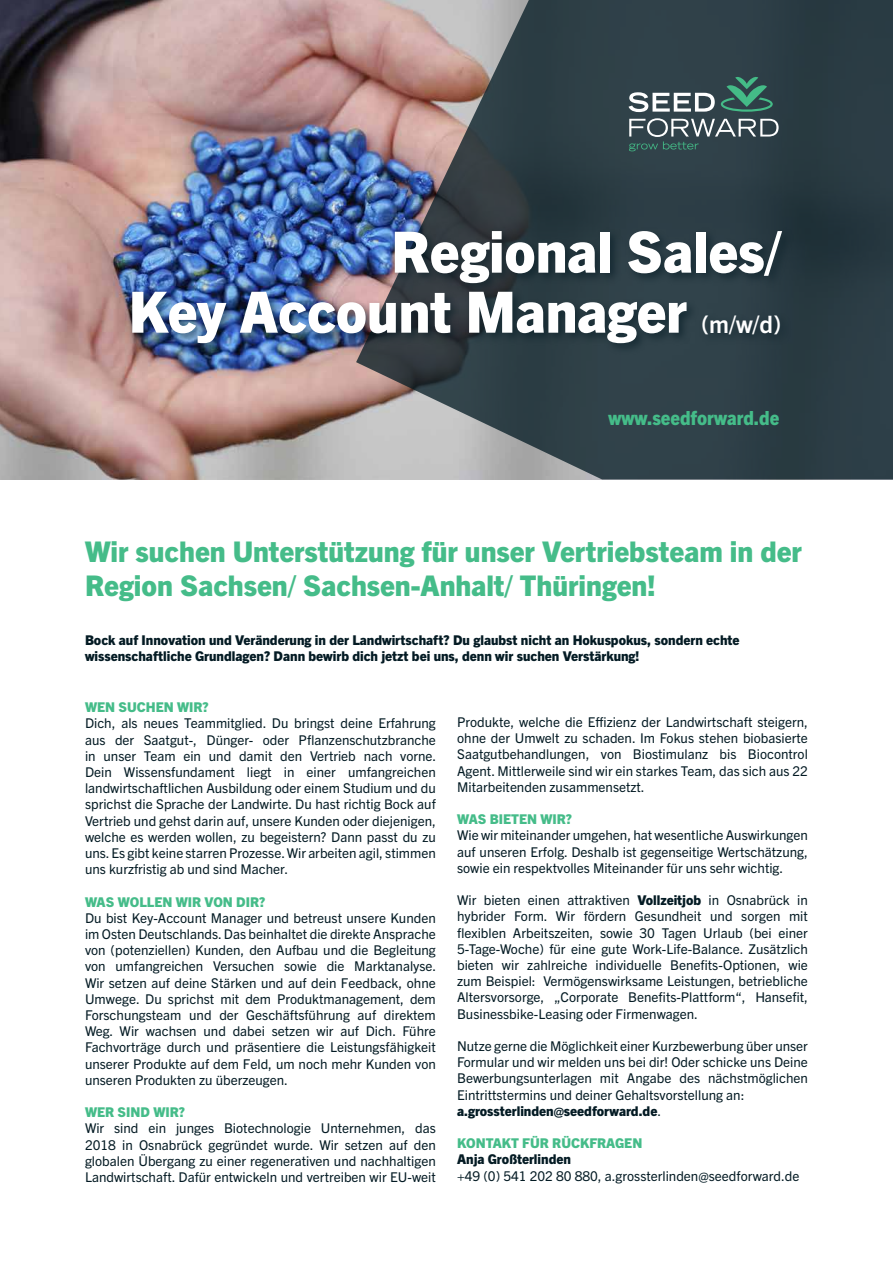
<style>
.page{position:relative;width:893px;height:1263px;background:#fff}
.page>*{position:absolute;margin:0;border:0;box-sizing:border-box;transform-origin:0 0}
.t1{font:800 57px/60px "Trade Gothic Next LT Pro";color:#fff}
.t2{font:800 28.5px/34.2px "Trade Gothic Next LT Pro";color:#45bc89}
.t3{font:700 24px "Trade Gothic Next LT Pro";color:#fff}
.t4{font:800 19.5px "Trade Gothic Next LT Pro";color:#45bc89;scale:.94 1}
.t5{font:13.5px/16.2px "Trade Gothic Next LT Pro";color:#041b24;text-align:justify}
.t6{font:800 13.5px/16.2px "Trade Gothic Next LT Pro";color:#041b24}
.t7{font:800 13.5px "Trade Gothic Next LT Pro";color:#45bc89}
.s1{font-weight:800}
</style>
<div class="page">
<img style="left:0;top:0;width:356px;height:479px">
<svg style="left:356px;top:0;width:537px;height:479px;background:#485259"></svg>
<div style="left:128px;top:227px;width:666px;height:128px;background:#041b24;opacity:.6"></div>
<svg style="left:629px;top:92px;width:86px;height:20px"></svg>
<svg style="left:629px;top:118px;width:150px;height:33px;background:#516368"></svg>
<svg style="left:721px;top:76px;width:52px;height:36px;background:#35685c"></svg>
<h1 class="t1" style="left:129px;top:218px;width:654px;text-indent:263px">Regional Sales/<br>Key Account Manager</h1>
<h3 class="t3" style="left:701px;top:307px;width:82px">(m/w/d)</h3>
<h3 class="t4" style="left:608px;top:405px;width:183px">www.seedforward.de</h3>
<h2 class="t2" style="left:85px;top:533px;width:718px">Wir suchen Unterstützung für unser Vertriebsteam in der<br>Region Sachsen/ Sachsen-Anhalt/ Thüringen!</h2>
<p class="t6" style="left:85px;top:631px;width:656px">Bock auf Innovation und Veränderung in der Landwirtschaft? Du glaubst nicht an Hokuspokus, sondern echte wissenschaftliche Grundlagen? Dann bewirb dich jetzt bei uns, denn wir suchen Verstärkung!</p>
<p class="t7" style="left:85px;top:698px;width:125px">WEN SUCHEN WIR?</p>
<p class="t5" style="left:85px;top:714px;width:353px">Dich, als neues Teammitglied. Du bringst deine Erfahrung aus der Saatgut-, Dünger- oder Pflanzenschutzbranche in unser Team ein und damit den Vertrieb nach vorne.<br>Dein Wissensfundament liegt in einer umfangreichen landwirtschaftlichen Ausbildung oder einem Studium und du sprichst die Sprache der Landwirte. Du hast richtig Bock auf Vertrieb und gehst darin auf, unsere Kunden oder diejenigen, welche es werden wollen, zu begeistern? Dann passt du zu uns. Es gibt keine starren Prozesse. Wir arbeiten agil, stimmen uns kurzfristig ab und sind Macher.</p>
<p class="t7" style="left:85px;top:892px;width:182px">WAS WOLLEN WIR VON DIR?</p>
<p class="t5" style="left:85px;top:909px;width:353px">Du bist Key-Account Manager und betreust unsere Kunden im Osten Deutschlands. Das beinhaltet die direkte Ansprache von (potenziellen) Kunden, den Aufbau und die Begleitung von umfangreichen Versuchen sowie die Marktanalyse.<br>Wir setzen auf deine Stärken und auf dein Feedback, ohne Umwege. Du sprichst mit dem Produktmanagement, dem Forschungsteam und der Geschäftsführung auf direktem Weg. Wir wachsen und dabei setzen wir auf Dich. Führe Fachvorträge durch und präsentiere die Leistungsfähigkeit unserer Produkte auf dem Feld, um noch mehr Kunden von unseren Produkten zu überzeugen.</p>
<p class="t7" style="left:85px;top:1103px;width:102px">WER SIND WIR?</p>
<p class="t5" style="left:85px;top:1119px;width:352px">Wir sind ein junges Biotechnologie Unternehmen, das 2018 in Osnabrück gegründet wurde. Wir setzen auf den globalen Übergang zu einer regenerativen und nachhaltigen Landwirtschaft. Dafür entwickeln und vertreiben wir EU-weit</p>
<p class="t5" style="left:457px;top:713px;width:352px">Produkte, welche die Effizienz der Landwirtschaft steigern, ohne der Umwelt zu schaden. Im Fokus stehen biobasierte Saatgutbehandlungen, von Biostimulanz bis Biocontrol Agent. Mittlerweile sind wir ein starkes Team, das sich aus 22<br>Mitarbeitenden zusammensetzt.</p>
<p class="t7" style="left:457px;top:810px;width:117px">WAS BIETEN WIR?</p>
<p class="t5" style="left:457px;top:826px;width:352px">Wie wir miteinander umgehen, hat wesentliche Auswirkungen auf unseren Erfolg. Deshalb ist gegenseitige Wertschätzung, sowie ein respektvolles Miteinander für uns sehr wichtig.</p>
<p class="t5" style="left:457px;top:891px;width:352px">Wir bieten einen attraktiven <span class="s1">Vollzeitjob</span> in Osnabrück in hybrider Form. Wir fördern Gesundheit und sorgen mit flexiblen Arbeitszeiten, sowie 30 Tagen Urlaub (bei einer 5-Tage-Woche) für eine gute Work-Life-Balance. Zusätzlich bieten wir zahlreiche individuelle Benefits-Optionen, wie zum Beispiel: Vermögenswirksame Leistungen, betriebliche Altersvorsorge, „Corporate Benefits-Plattform“, Hansefit, Businessbike-Leasing oder Firmenwagen.</p>
<p class="t5" style="left:457px;top:1037px;width:352px;text-align:left">Nutze gerne die Möglichkeit einer Kurzbewerbung über unser Formular und wir melden uns bei dir! Oder schicke uns Deine Bewerbungsunterlagen mit Angabe des nächstmöglichen Eintrittstermins und deiner Gehaltsvorstellung an: <span class="s1">a.grossterlinden@seedforward.de</span>.</p>
<p class="t7" style="left:457px;top:1134px;width:187px">KONTAKT FÜR RÜCKFRAGEN</p>
<p class="t6" style="left:457px;top:1150px;width:115px">Anja Großterlinden</p>
<p class="t5" style="left:457px;top:1167px;width:344px">+49 (0) 541 202 80 880, a.grossterlinden@seedforward.de</p>
</div>
